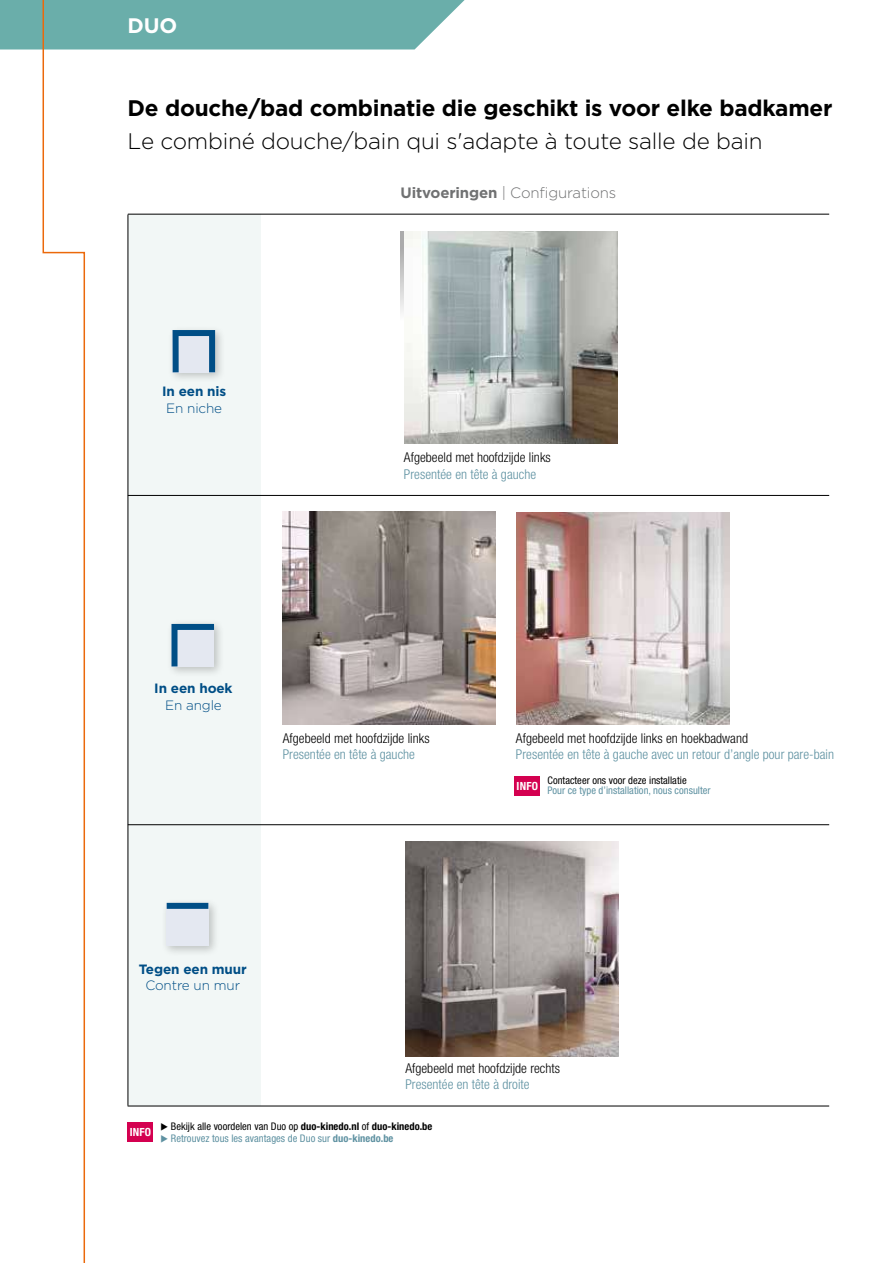
<style>
.page{position:relative;width:893px;height:1263px;background:#fff}
.page>*{position:absolute;margin:0;border:0;box-sizing:border-box;transform-origin:0 0}
.t1{font:700 22.5px "Gotham";letter-spacing:-.01em;color:#000}
.t2{font:300 22.5px "Gotham";letter-spacing:-.01em;color:#000}
.t3{font:700 21px "Gotham";color:#fff}
.t4{font:300 15px "Gotham";letter-spacing:-.01em;color:#707172}
.t5{font:300 condensed 13.5px "Helvetica Neue LT Std";letter-spacing:.005em;color:#000}
.t6{font:300 condensed 13.5px "Helvetica Neue LT Std";letter-spacing:.005em;color:#5e91a1}
.t7{font:700 13.5px "Gotham";letter-spacing:-.01em;color:#004e86}
.t8{font:300 13.5px "Gotham";letter-spacing:-.01em;color:#004e86}
.t9{font:700 condensed 11.25px "Helvetica Neue LT Std";letter-spacing:.02em;color:#fff}
.t10{font:condensed 10.5px "Helvetica Neue LT Std";letter-spacing:.005em;color:#000}
.t11{font:condensed 10.5px "Helvetica Neue LT Std";letter-spacing:.005em;color:#5e91a1}
.s1{font-weight:700}
</style>
<div class="page">
<svg style="left:0;top:0;width:465px;height:50px;background:#74b3b0"></svg>
<img style="left:405px;top:842px;width:213px;height:214px">
<div style="left:128px;top:214px;width:133px;height:892px;background:#f2f7f6"></div>
<div style="left:167px;top:325px;width:59px;height:59px;background:#000;opacity:.22"></div>
<div style="left:173px;top:330px;width:42px;height:42px;background:#e4e8f1"></div>
<div style="left:173px;top:330px;width:42px;height:45px;border:6px solid #004e86"></div>
<div style="left:166px;top:619px;width:59px;height:58px;background:#eef3f2"></div>
<svg style="left:171px;top:623px;width:48px;height:49px"></svg>
<div style="left:160px;top:897px;width:60px;height:59px;background:#000;opacity:.22"></div>
<div style="left:166px;top:903px;width:42px;height:42px;background:#e4e8f1"></div>
<div style="left:167px;top:903px;width:41px;height:6px;background:#004e86"></div>
<hr style="left:128px;top:214px;width:1px;height:892px;background:#000">
<hr style="left:128px;top:214px;width:701px;height:1px;background:#000">
<hr style="left:128px;top:495px;width:701px;height:1px;background:#000">
<hr style="left:128px;top:1106px;width:701px;height:1px;background:#000">
<hr style="left:128px;top:824px;width:701px;height:1px;background:#000">
<div style="left:514px;top:776px;width:26px;height:19px;background:#d40050"></div>
<div style="left:128px;top:1122px;width:25px;height:20px;background:#d40050"></div>
<div style="left:401px;top:231px;width:37px;height:121px;background:linear-gradient(to bottom,#a3a3a3,#fff)"></div>
<img style="left:517px;top:512px;width:212px;height:213px">
<img style="left:405px;top:231px;width:212px;height:213px">
<svg style="left:42px;top:0;width:44px;height:1263px"></svg>
<img style="left:283px;top:512px;width:212px;height:212px">
<h2 class="t3" style="left:128px;top:12px;width:51px">DUO</h2>
<h1 class="t1" style="left:128px;top:93px;width:706px">De douche/bad combinatie die geschikt is voor elke badkamer</h1>
<h1 class="t2" style="left:128px;top:126px;width:637px">Le combiné douche/bain qui s'adapte à toute salle de bain</h1>
<p class="t7" style="left:162px;top:382px;width:66px">In een nis</p>
<p class="t8" style="left:166px;top:399px;width:57px">En niche</p>
<p class="t4" style="left:401px;top:183px;width:217px"><span class="s1">Uitvoeringen</span> | Configurations</p>
<p class="t5" style="left:404px;top:449px;width:148px">Afgebeeld met hoofdzijde links</p>
<p class="t6" style="left:404px;top:466px;width:134px">Presentée en tête à gauche</p>
<p class="t7" style="left:154px;top:679px;width:80px">In een hoek</p>
<p class="t8" style="left:165px;top:696px;width:58px">En angle</p>
<p class="t5" style="left:283px;top:730px;width:148px">Afgebeeld met hoofdzijde links</p>
<p class="t6" style="left:283px;top:746px;width:134px">Presentée en tête à gauche</p>
<p class="t5" style="left:516px;top:730px;width:234px">Afgebeeld met hoofdzijde links en hoekbadwand</p>
<p class="t6" style="left:516px;top:746px;width:320px">Presentée en tête à gauche avec un retour d’angle pour pare-bain</p>
<p class="t9" style="left:517px;top:779px;width:23px">INFO</p>
<p class="t10" style="left:547px;top:774px;width:141px">Contacteer ons voor deze installatie</p>
<p class="t11" style="left:547px;top:784px;width:165px">Pour ce type d’installation, nous consulter</p>
<p class="t7" style="left:139px;top:960px;width:109px">Tegen een muur</p>
<p class="t8" style="left:145px;top:977px;width:96px">Contre un mur</p>
<p class="t5" style="left:405px;top:1060px;width:156px">Afgebeeld met hoofdzijde rechts</p>
<p class="t6" style="left:405px;top:1076px;width:126px">Presentée en tête à droite</p>
<p class="t9" style="left:130px;top:1125px;width:23px">INFO</p>
<p class="t10" style="left:161px;top:1120px;width:273px">◆ Bekijk alle voordelen van Duo op <span class="s1">duo-kinedo.nl</span> of <span class="s1">duo-kinedo.be</span></p>
<p class="t11" style="left:161px;top:1132px;width:234px">◆ Retrouvez tous les avantages de Duo sur <span class="s1">duo-kinedo.be</span></p>
</div>
